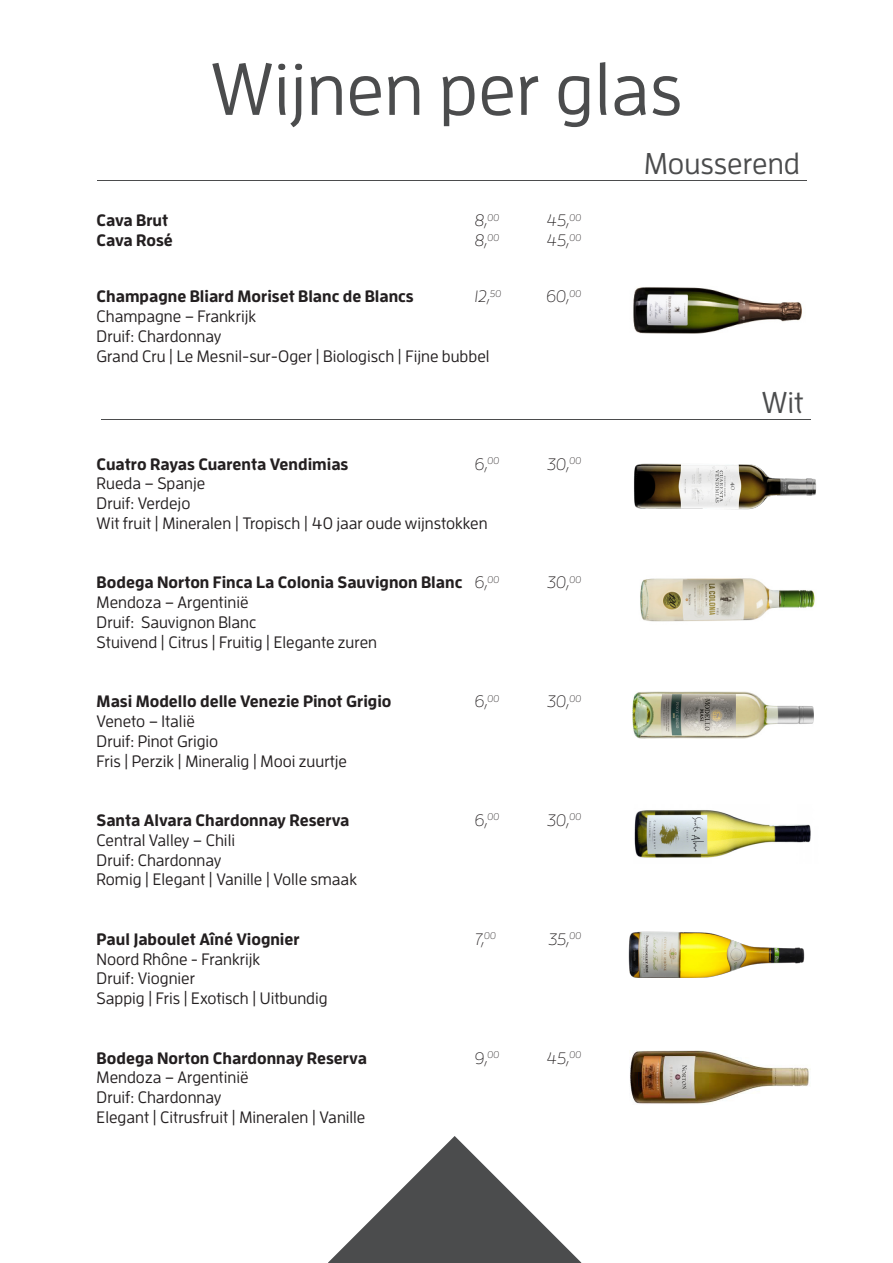
<style>
.page{position:relative;width:893px;height:1263px;background:#fff}
.page>*{position:absolute;margin:0;border:0;box-sizing:border-box;transform-origin:0 0}
.t1{font:500 73.5px "Enzo OT";color:#4b4c4d}
.t2{font:500 30px "Enzo OT";color:#4b4c4d}
.t3{font:500 16.5px "Enzo OT";color:#231f20}
.t4{font:700 16.5px "Enzo OT";color:#231f20}
.t5{font:italic 300 16.5px "Enzo OT";color:#231f20}
.s1{font-weight:300;font-style:italic}
</style>
<div class="page">
<svg style="left:328px;top:1136px;width:253px;height:127px"></svg>
<img style="left:640px;top:578px;width:175px;height:44px">
<img style="left:634px;top:463px;width:182px;height:47px">
<img style="left:630px;top:1050px;width:180px;height:54px">
<img style="left:633px;top:287px;width:169px;height:47px">
<img style="left:632px;top:692px;width:181px;height:47px">
<img style="left:628px;top:931px;width:177px;height:46px">
<hr style="left:97px;top:180px;width:709px;height:1px;background:#4b4c4d">
<hr style="left:101px;top:420px;width:709px;height:1px;background:#4b4c4d">
<img style="left:634px;top:810px;width:177px;height:48px">
<p class="t1" style="left:211px;top:46px;width:473px">Wijnen per glas</p>
<p class="t2" style="left:644px;top:146px;width:157px">Mousserend</p>
<p class="t4" style="left:97px;top:211px;width:73px">Cava Brut</p>
<p class="t5" style="left:475px;top:211px;width:26px">8,<sup>00</sup></p>
<p class="t5" style="left:546px;top:211px;width:37px">45,<sup>00</sup></p>
<p class="t4" style="left:97px;top:231px;width:78px">Cava Rosé</p>
<p class="t5" style="left:475px;top:231px;width:26px">8,<sup>00</sup></p>
<p class="t5" style="left:546px;top:231px;width:37px">45,<sup>00</sup></p>
<p class="t4" style="left:97px;top:287px;width:319px">Champagne Bliard Moriset Blanc de Blancs</p>
<p class="t5" style="left:475px;top:287px;width:28px">12,<sup>50</sup></p>
<p class="t5" style="left:546px;top:287px;width:36px">60,<sup>00</sup></p>
<p class="t3" style="left:97px;top:306px;width:161px">Champagne – Frankrijk</p>
<p class="t3" style="left:97px;top:326px;width:126px">Druif: Chardonnay</p>
<p class="t3" style="left:97px;top:346px;width:394px">Grand Cru | Le Mesnil-sur-Oger | Biologisch | Fijne bubbel</p>
<p class="t4" style="left:97px;top:454px;width:253px">Cuatro Rayas Cuarenta Vendimias</p>
<p class="t5" style="left:475px;top:454px;width:26px">6,<sup>00</sup></p>
<p class="t5" style="left:547px;top:454px;width:36px">30,<sup>00</sup></p>
<p class="t3" style="left:97px;top:474px;width:110px">Rueda – Spanje</p>
<p class="t3" style="left:97px;top:494px;width:95px">Druif: Verdejo</p>
<p class="t3" style="left:97px;top:513px;width:392px">Wit fruit | Mineralen | Tropisch | 40 jaar oude wijnstokken</p>
<p class="t4" style="left:97px;top:573px;width:404px">Bodega Norton Finca La Colonia Sauvignon Blanc <span class="s1">6,</span><sup>00</sup></p>
<p class="t5" style="left:547px;top:573px;width:36px">30,<sup>00</sup></p>
<p class="t3" style="left:97px;top:593px;width:153px">Mendoza – Argentinië</p>
<p class="t3" style="left:97px;top:612px;width:161px">Druif: Sauvignon Blanc</p>
<p class="t3" style="left:97px;top:632px;width:282px">Stuivend | Citrus | Fruitig | Elegante zuren</p>
<p class="t4" style="left:97px;top:692px;width:296px">Masi Modello delle Venezie Pinot Grigio</p>
<p class="t5" style="left:475px;top:692px;width:26px">6,<sup>00</sup></p>
<p class="t5" style="left:547px;top:692px;width:36px">30,<sup>00</sup></p>
<p class="t3" style="left:97px;top:711px;width:100px">Veneto – Italië</p>
<p class="t3" style="left:97px;top:731px;width:123px">Druif: Pinot Grigio</p>
<p class="t3" style="left:97px;top:751px;width:252px">Fris | Perzik | Mineralig | Mooi zuurtje</p>
<p class="t4" style="left:97px;top:810px;width:254px">Santa Alvara Chardonnay Reserva</p>
<p class="t5" style="left:475px;top:810px;width:26px">6,<sup>00</sup></p>
<p class="t5" style="left:547px;top:810px;width:36px">30,<sup>00</sup></p>
<p class="t3" style="left:97px;top:830px;width:140px">Central Valley – Chili</p>
<p class="t3" style="left:97px;top:850px;width:126px">Druif: Chardonnay</p>
<p class="t3" style="left:97px;top:870px;width:262px">Romig | Elegant | Vanille | Volle smaak</p>
<p class="t4" style="left:97px;top:929px;width:205px">Paul Jaboulet Aîné Viognier</p>
<p class="t5" style="left:475px;top:929px;width:23px">7,<sup>00</sup></p>
<p class="t5" style="left:548px;top:929px;width:35px">35,<sup>00</sup></p>
<p class="t3" style="left:97px;top:949px;width:165px">Noord Rhône - Frankrijk</p>
<p class="t3" style="left:97px;top:969px;width:100px">Druif: Viognier</p>
<p class="t3" style="left:97px;top:989px;width:232px">Sappig | Fris | Exotisch | Uitbundig</p>
<p class="t4" style="left:97px;top:1048px;width:272px">Bodega Norton Chardonnay Reserva</p>
<p class="t5" style="left:475px;top:1048px;width:26px">9,<sup>00</sup></p>
<p class="t5" style="left:546px;top:1048px;width:37px">45,<sup>00</sup></p>
<p class="t3" style="left:97px;top:1068px;width:153px">Mendoza – Argentinië</p>
<p class="t3" style="left:97px;top:1088px;width:126px">Druif: Chardonnay</p>
<p class="t3" style="left:97px;top:1107px;width:270px">Elegant | Citrusfruit | Mineralen | Vanille</p>
<p class="t2" style="left:762px;top:385px;width:43px">Wit</p>
</div>
